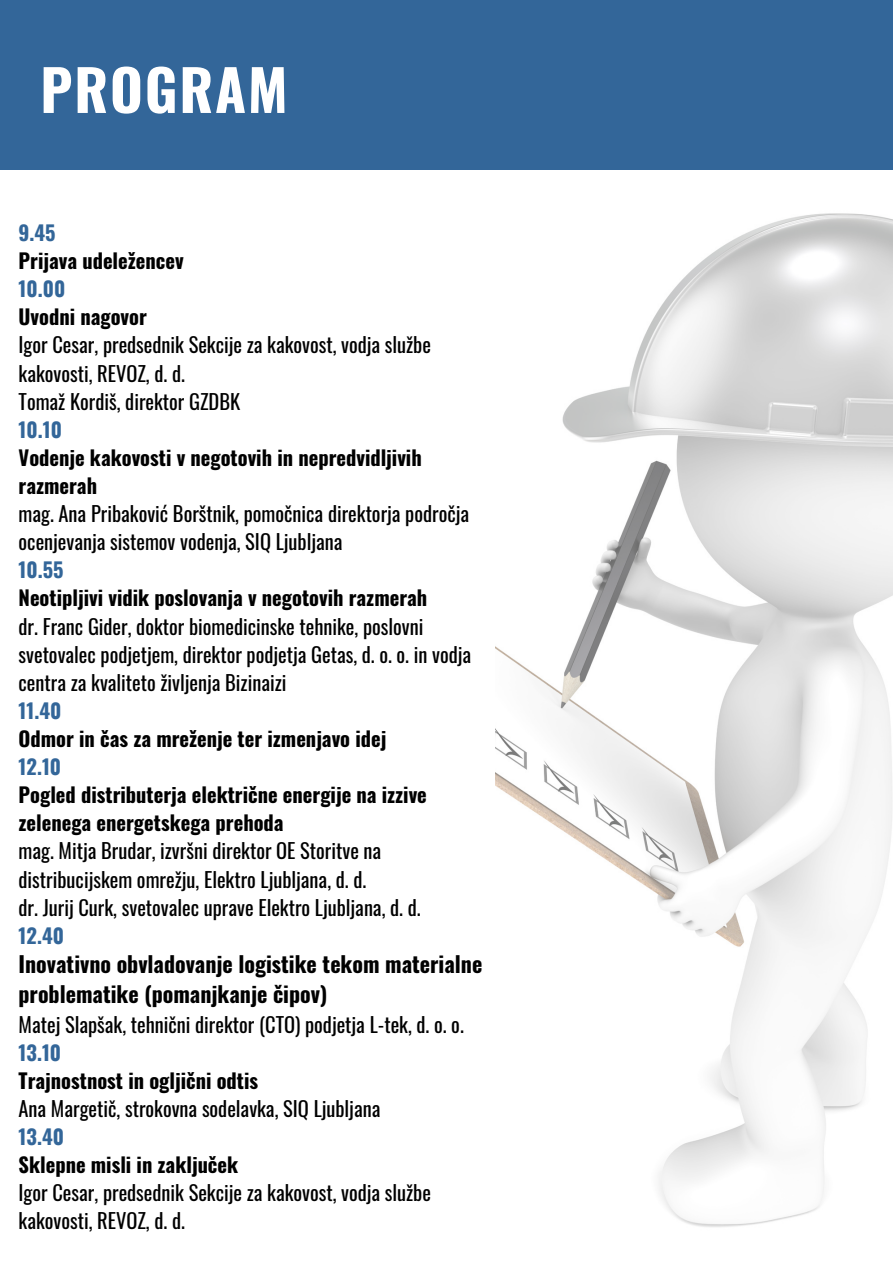
<style>
.page{position:relative;width:893px;height:1264px;background:#fff}
.page>*{position:absolute;margin:0;border:0;box-sizing:border-box;transform-origin:0 0}
.t1{font:700 56.55px "Oswald";letter-spacing:.03em;color:#fff}
.t2{font:700 21.9px/30.3px "Oswald";color:#000}
.t3{font:20.4px/28px "Oswald";color:#000}
.t4{font:700 20.4px/28px "Oswald";color:#000}
.t5{font:700 20.4px "Oswald";color:#369}
</style>
<div class="page">
<img style="left:496px;top:213px;width:396px;height:1014px">
<div style="left:0;top:0;width:892px;height:170px;background:#369"></div>
<h1 class="t1" style="left:40px;top:45px;width:249px">PROGRAM</h1>
<p class="t5" style="left:19px;top:216px;width:39px">9.45</p>
<p class="t4" style="left:19px;top:246px;width:166px">Prijava udeležencev</p>
<p class="t5" style="left:19px;top:273px;width:48px">10.00</p>
<p class="t4" style="left:19px;top:302px;width:130px">Uvodni nagovor</p>
<p class="t3" style="left:19px;top:330px;width:414px">Igor Cesar, predsednik Sekcije za kakovost, vodja službe kakovosti, REVOZ, d. d.<br>Tomaž Kordiš, direktor GZDBK</p>
<p class="t5" style="left:19px;top:413px;width:45px">10.10</p>
<p class="t4" style="left:19px;top:442px;width:404px">Vodenje kakovosti v negotovih in nepredvidljivih razmerah</p>
<p class="t3" style="left:19px;top:499px;width:452px">mag. Ana Pribaković Borštnik, pomočnica direktorja področja ocenjevanja sistemov vodenja, SIQ Ljubljana</p>
<p class="t5" style="left:19px;top:554px;width:46px">10.55</p>
<p class="t4" style="left:19px;top:583px;width:410px">Neotipljivi vidik poslovanja v negotovih razmerah</p>
<p class="t3" style="left:19px;top:611px;width:454px">dr. Franc Gider, doktor biomedicinske tehnike, poslovni svetovalec podjetjem, direktor podjetja Getas, d. o. o. in vodja centra za kvaliteto življenja Bizinaizi</p>
<p class="t5" style="left:19px;top:694px;width:44px">11.40</p>
<p class="t4" style="left:19px;top:723px;width:369px">Odmor in čas za mreženje ter izmenjavo idej</p>
<p class="t5" style="left:19px;top:750px;width:44px">12.10</p>
<p class="t4" style="left:19px;top:780px;width:410px">Pogled distributerja električne energije na izzive zelenega energetskega prehoda</p>
<p class="t3" style="left:19px;top:836px;width:403px">mag. Mitja Brudar, izvršni direktor OE Storitve na distribucijskem omrežju, Elektro Ljubljana, d. d.<br>dr. Jurij Curk, svetovalec uprave Elektro Ljubljana, d. d.</p>
<p class="t5" style="left:19px;top:919px;width:47px">12.40</p>
<p class="t2" style="left:19px;top:948px;width:465px">Inovativno obvladovanje logistike tekom materialne problematike (pomanjkanje čipov)</p>
<p class="t3" style="left:19px;top:1009px;width:446px">Matej Slapšak, tehnični direktor (CTO) podjetja L-tek, d. o. o.</p>
<p class="t5" style="left:19px;top:1036px;width:44px">13.10</p>
<p class="t4" style="left:19px;top:1065px;width:241px">Trajnostnost in ogljični odtis</p>
<p class="t3" style="left:19px;top:1093px;width:363px">Ana Margetič, strokovna sodelavka, SIQ Ljubljana</p>
<p class="t5" style="left:19px;top:1120px;width:47px">13.40</p>
<p class="t4" style="left:19px;top:1149px;width:221px">Sklepne misli in zaključek</p>
<p class="t3" style="left:19px;top:1178px;width:414px">Igor Cesar, predsednik Sekcije za kakovost, vodja službe kakovosti, REVOZ, d. d.</p>
</div>
